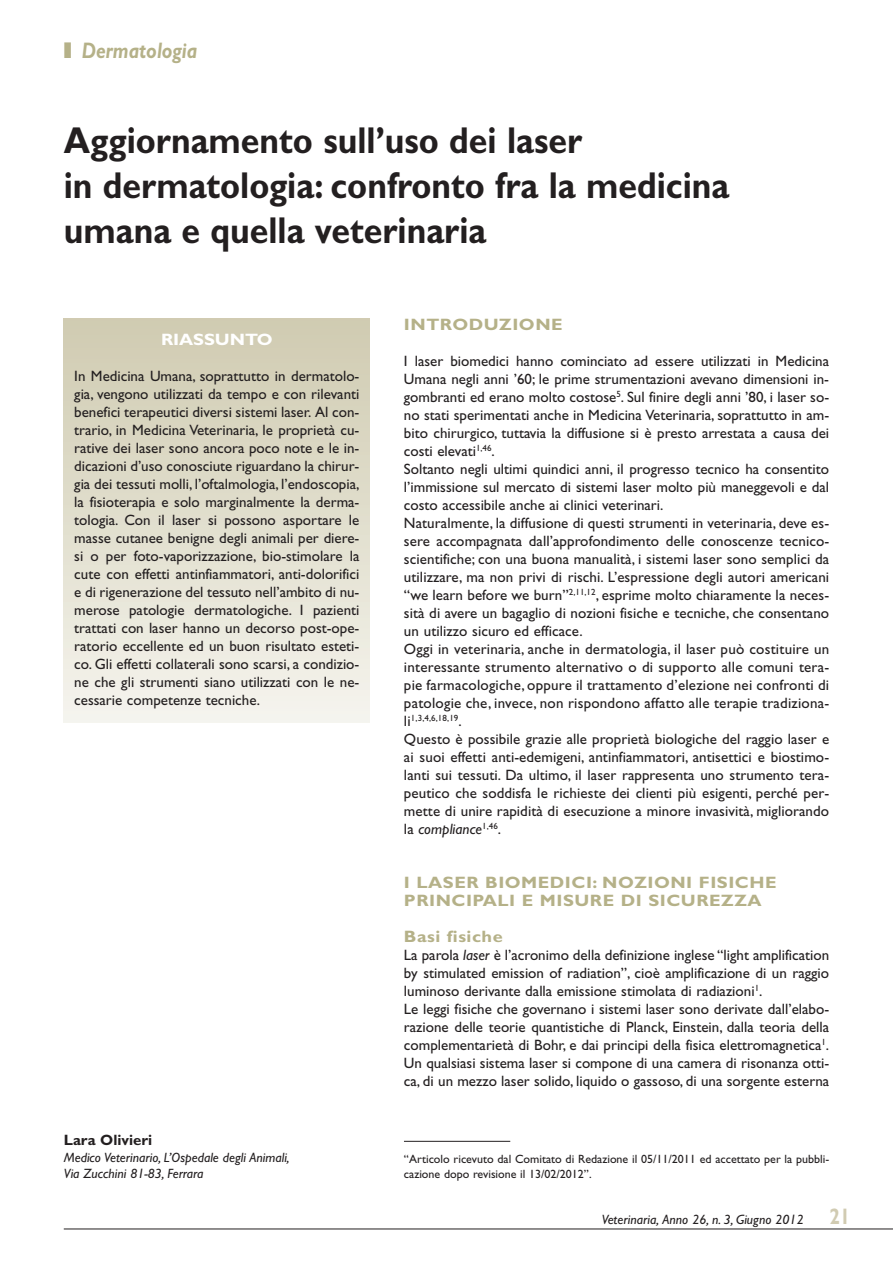
<style>
.page{position:relative;width:893px;height:1263px;background:#fff}
.page>*{position:absolute;margin:0;border:0;box-sizing:border-box;transform-origin:0 0}
.t1{font:700 37.5px/45px "Gill Sans";color:#231f20;scale:.9 1}
.t2{font:italic 700 22.5px "Gill Sans";color:#b5b188;scale:.85 1}
.t3{font:700 16.5px/18px "Gill Sans";letter-spacing:.025em;color:#b5b188;scale:1.1 1}
.t4{font:700 16.5px "Gill Sans";letter-spacing:-.005em;color:#fff;scale:1.1 1}
.t5{font:15px/18px "Gill Sans";color:#231f20}
.t6{font:700 15px "Gill Sans";color:#231f20}
.t7{font:italic 13.5px/16.5px "Gill Sans";color:#231f20}
.t8{font:12px/15px "Gill Sans";color:#231f20}
.t9{font:9px "Gill Sans";color:#231f20}
.s1{font-size:15px}
.s2{font-style:italic}
.s3{font-weight:700;font-style:normal;font-size:22.5px;color:#d1cbb2}
</style>
<div class="page">
<hr style="left:64px;top:1228px;width:829px;height:1px;background:#231f20">
<div style="left:64px;top:319px;width:306px;height:404px;background:linear-gradient(to bottom,#cfcab0,#f5f4ed)"></div>
<hr style="left:404px;top:1141px;width:106px;height:1px;background:#231f20">
<h2 class="t2" style="left:64px;top:42px;width:159px">❚ Dermatologia</h2>
<h1 class="t1" style="left:64px;top:121px;width:741px">Aggiornamento sull’uso dei laser<br>in dermatologia: confronto fra la medicina umana e quella veterinaria</h1>
<p class="t4" style="left:161px;top:333px;width:103px">RIASSUNTO</p>
<p class="t5" style="left:74px;top:368px;width:287px;text-align:justify">In Medicina Umana, soprattutto in dermatolo&shy;gia, vengono utilizzati da tempo e con rilevanti benefici terapeutici diversi sistemi laser. Al con&shy;trario, in Medicina Veterinaria, le proprietà cu&shy;rative dei laser sono ancora poco note e le in&shy;dicazioni d’uso conosciute riguardano la chirur&shy;gia dei tessuti molli, l’oftalmologia, l’endoscopia, la fisioterapia e solo marginalmente la derma&shy;tologia. Con il laser si possono asportare le masse cutanee benigne degli animali per diere&shy;si o per foto-vaporizzazione, bio-stimolare la cute con effetti antinfiammatori, anti-dolorifici e di rigenerazione del tessuto nell’ambito di nu&shy;merose patologie dermatologiche. I pazienti trattati con laser hanno un decorso post-ope&shy;ratorio eccellente ed un buon risultato esteti&shy;co. Gli effetti collaterali sono scarsi, a condizio&shy;ne che gli strumenti siano utilizzati con le ne&shy;cessarie competenze tecniche.</p>
<p class="t6" style="left:64px;top:1134px;width:90px">Lara Olivieri</p>
<p class="t7" style="left:64px;top:1150px;width:227px">Medico Veterinario, L’Ospedale degli Animali,<br>Via Zucchini 81-83, Ferrara</p>
<p class="t3" style="left:404px;top:317px;width:146px">INTRODUZIONE</p>
<p class="t5" style="left:404px;top:354px;width:427px">I laser biomedici hanno cominciato ad essere utilizzati in Medicina Umana negli anni ’60; le prime strumentazioni avevano dimensioni in&shy;gombranti ed erano molto costose<sup>5</sup>. Sul finire degli anni ’80, i laser so&shy;no stati sperimentati anche in Medicina Veterinaria, soprattutto in am&shy;bito chirurgico, tuttavia la diffusione si è presto arrestata a causa dei costi elevati<sup>1,46</sup>.<br>Soltanto negli ultimi quindici anni, il progresso tecnico ha consentito l’immissione sul mercato di sistemi laser molto più maneggevoli e dal costo accessibile anche ai clinici veterinari.<br>Naturalmente, la diffusione di questi strumenti in veterinaria, deve es&shy;sere accompagnata dall’approfondimento delle conoscenze tecnico&shy;scientifiche; con una buona manualità, i sistemi laser sono semplici da utilizzare, ma non privi di rischi. L’espressione degli autori americani “we learn before we burn”<sup>2,11,12</sup>, esprime molto chiaramente la neces&shy;sità di avere un bagaglio di nozioni fisiche e tecniche, che consentano un utilizzo sicuro ed efficace.<br>Oggi in veterinaria, anche in dermatologia, il laser può costituire un interessante strumento alternativo o di supporto alle comuni tera&shy;pie farmacologiche, oppure il trattamento d’elezione nei confronti di patologie che, invece, non rispondono affatto alle terapie tradiziona-</p>
<p class="t9" style="left:404px;top:715px;width:59px"><span class="s1">li</span>1,3,4,6,18,19<span class="s1">.</span></p>
<p class="t5" style="left:404px;top:732px;width:427px;text-align:justify">Questo è possibile grazie alle proprietà biologiche del raggio laser e ai suoi effetti anti-edemigeni, antinfiammatori, antisettici e biostimo&shy;lanti sui tessuti. Da ultimo, il laser rappresenta uno strumento tera&shy;peutico che soddisfa le richieste dei clienti più esigenti, perché per&shy;mette di unire rapidità di esecuzione a minore invasività, migliorando la <span class="s2">compliance</span><sup>1,46</sup>.</p>
<p class="t3" style="left:404px;top:875px;width:340px">I LASER BIOMEDICI: NOZIONI FISICHE<br>PRINCIPALI E MISURE DI SICUREZZA</p>
<p class="t3" style="left:404px;top:929px;width:91px">Basi fisiche</p>
<p class="t5" style="left:404px;top:948px;width:427px">La parola <span class="s2">laser</span> è l’acronimo della definizione inglese “light amplification by stimulated emission of radiation”, cioè amplificazione di un raggio luminoso derivante dalla emissione stimolata di radiazioni<sup>1</sup>.<br>Le leggi fisiche che governano i sistemi laser sono derivate dall’elabo&shy;razione delle teorie quantistiche di Planck, Einstein, dalla teoria della complementarietà di Bohr, e dai principi della fisica elettromagnetica<sup>1</sup>.<br>Un qualsiasi sistema laser si compone di una camera di risonanza otti&shy;ca, di un mezzo laser solido, liquido o gassoso, di una sorgente esterna</p>
<p class="t8" style="left:404px;top:1152px;width:427px">“Articolo ricevuto dal Comitato di Redazione il 05/11/2011 ed accettato per la pubbli&shy;cazione dopo revisione il 13/02/2012”.</p>
<p class="t7" style="left:602px;top:1212px;width:250px">Veterinaria, Anno 26, n. 3, Giugno 2012 <span class="s3">21</span></p>
</div>
